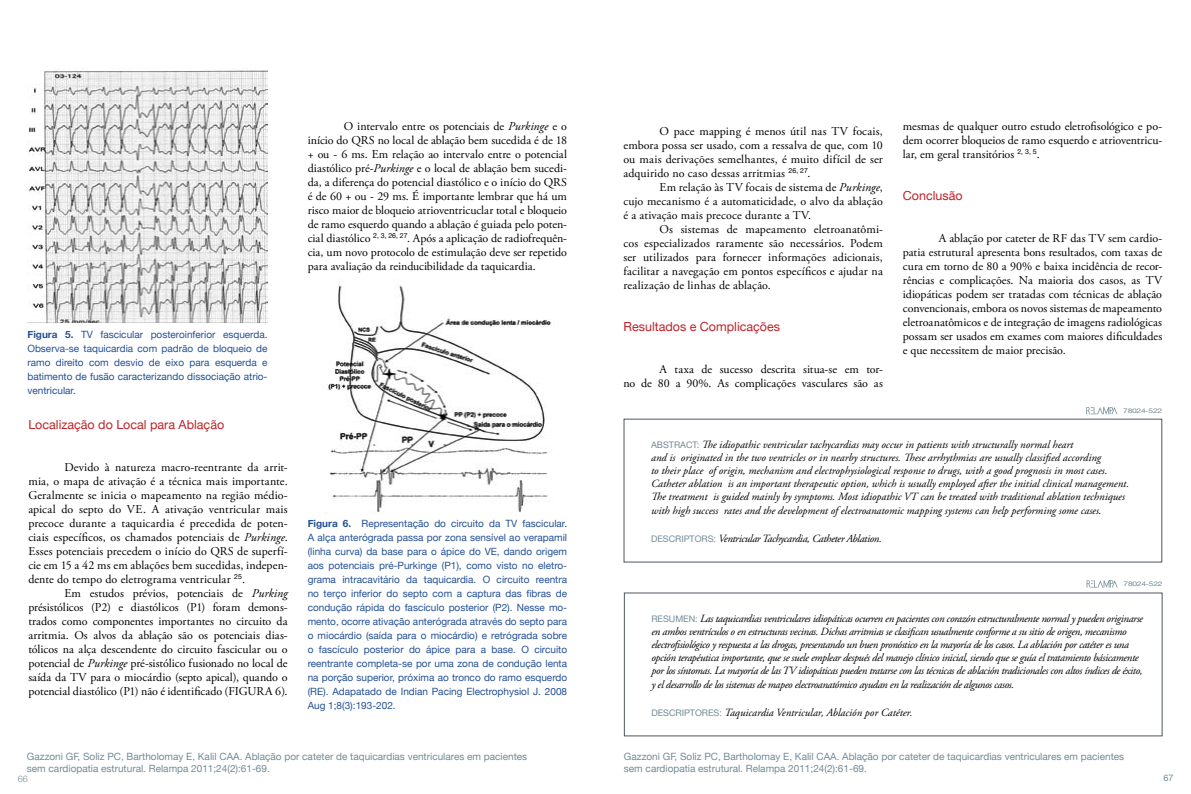
<style>
.page{position:relative;width:1191px;height:794px;background:#fff}
.page>*{position:absolute;margin:0;border:0;box-sizing:border-box;transform-origin:0 0}
.t1{font:12.5px "Helvetica Neue";color:#bf2228}
.t2{font:12px/14px "Adobe Garamond Pro";letter-spacing:.005em;color:#000;text-align:justify}
.t3{font:italic 11px/13px "Adobe Garamond Pro";letter-spacing:-.03em;color:#000}
.t4{font:italic 11px/13px "Adobe Garamond Pro";color:#000}
.t5{font:10px/14px "Helvetica Neue";color:#245095;text-align:justify}
.t6{font:10px/12px "Helvetica Neue";color:#748a96}
.t7{font:300 9px "Helvetica Neue";color:#748a96}
.t8{font:9px "Helvetica Neue";color:#748a96}
.t9{font:6.4px "Helvetica Neue";letter-spacing:-.03em;color:#748a96;scale:1.33 1}
.s1{font-style:italic}
.s2{font-weight:700}
.s3{font-family:"Helvetica Neue";font-style:normal;font-size:9px;color:#748a96}
</style>
<div class="page">
<img style="left:27px;top:68px;width:240px;height:254px">
<img style="left:323px;top:281px;width:228px;height:233px">
<svg style="left:1086px;top:407px;width:31px;height:8px"></svg>
<svg style="left:1086px;top:580px;width:31px;height:8px"></svg>
<p class="t2" style="left:308px;top:120px;width:261px;text-indent:36px">O intervalo entre os potenciais de <span class="s1">Purkinge</span> e o início do QRS no local de ablação bem sucedida é de 18 + ou - 6 ms. Em relação ao intervalo entre o potencial diastólico pré-<span class="s1">Purkinge</span> e o local de ablação bem sucedi&shy;da, a diferença do potencial diastólico e o início do QRS é de 60 + ou - 29 ms. É importante lembrar que há um risco maior de bloqueio atrioventricuclar total e bloqueio de ramo esquerdo quando a ablação é guiada pelo poten&shy;cial diastólico <sup>2,</sup> <sup>3,</sup> <sup>26,</sup> <sup>27</sup>. Após a aplicação de radiofrequên&shy;cia, um novo protocolo de estimulação deve ser repetido para avaliação da reinducibilidade da taquicardia.</p>
<p class="t5" style="left:27px;top:327px;width:242px"><span class="s2">Figura 5.</span> TV fascicular posteroinferior esquerda.<br>Observa-se taquicardia com padrão de bloqueio de ramo direito com desvio de eixo para esquerda e batimento de fusão caracterizando dissociação atrio&shy;ventricular.</p>
<p class="t1" style="left:28px;top:417px;width:197px">Localização do Local para Ablação</p>
<p class="t2" style="left:28px;top:460px;width:261px;text-indent:36px">Devido à natureza macro-reentrante da arrit&shy;mia, o mapa de ativação é a técnica mais importante.<br>Geralmente se inicia o mapeamento na região médio&shy;apical do septo do VE. A ativação ventricular mais precoce durante a taquicardia é precedida de poten&shy;ciais específicos, os chamados potenciais de <span class="s1">Purkinge</span>.<br>Esses potenciais precedem o início do QRS de superfí&shy;cie em 15 a 42 ms em ablações bem sucedidas, indepen&shy;dente do tempo do eletrograma ventricular <sup>25</sup>.</p>
<p class="t2" style="left:28px;top:586px;width:261px;text-indent:36px">Em estudos prévios, potenciais de <span class="s1">Purking </span>présistólicos (P2) e diastólicos (P1) foram demons&shy;trados como componentes importantes no circuito da arritmia. Os alvos da ablação são os potenciais dias&shy;tólicos na alça descendente do circuito fascicular ou o potencial de <span class="s1">Purkinge</span> pré-sistólico fusionado no local de saída da TV para o miocárdio (septo apical), quando o potencial diastólico (P1) não é identificado (FIGURA 6).</p>
<p class="t5" style="left:308px;top:516px;width:261px"><span class="s2">Figura 6.</span> Representação do circuito da TV fascicular.<br>A alça anterógrada passa por zona sensível ao verapamil (linha curva) da base para o ápice do VE, dando origem aos potenciais pré-Purkinge (P1), como visto no eletro&shy;grama intracavitário da taquicardia. O circuito reentra no terço inferior do septo com a captura das fibras de condução rápida do fascículo posterior (P2). Nesse mo&shy;mento, ocorre ativação anterógrada através do septo para o miocárdio (saída para o miocárdio) e retrógrada sobre o fascículo posterior do ápice para a base. O circuito reentrante completa-se por uma zona de condução lenta na porção superior, próxima ao tronco do ramo esquerdo (RE). Adapatado de Indian Pacing Electrophysiol J. 2008<br>Aug 1;8(3):193-202.</p>
<p class="t2" style="left:623px;top:124px;width:261px;text-indent:36px">O pace mapping é menos útil nas TV focais, embora possa ser usado, com a ressalva de que, com 10 ou mais derivações semelhantes, é muito difícil de ser adquirido no caso dessas arritmias <sup>26,</sup> <sup>27</sup>.</p>
<p class="t2" style="left:623px;top:180px;width:261px;text-indent:36px">Em relação às TV focais de sistema de <span class="s1">Purkinge</span>, cujo mecanismo é a automaticidade, o alvo da ablação é a ativação mais precoce durante a TV.</p>
<p class="t2" style="left:623px;top:222px;width:261px;text-indent:36px">Os sistemas de mapeamento eletroanatômi&shy;cos especializados raramente são necessários. Podem ser utilizados para fornecer informações adicionais, facilitar a navegação em pontos específicos e ajudar na realização de linhas de ablação.</p>
<p class="t1" style="left:623px;top:319px;width:158px">Resultados e Complicações</p>
<p class="t2" style="left:623px;top:362px;width:261px;text-align:right">A taxa de sucesso descrita situa-se em tor-<br>no de 80 a 90%. As complicações vasculares são as</p>
<p class="t2" style="left:903px;top:120px;width:261px">mesmas de qualquer outro estudo eletrofisológico e po&shy;dem ocorrer bloqueios de ramo esquerdo e atrioventricu&shy;lar, em geral transitórios <sup>2,</sup> <sup>3,</sup> <sup>5</sup>.</p>
<p class="t1" style="left:903px;top:188px;width:61px">Conclusão</p>
<p class="t2" style="left:903px;top:232px;width:261px;text-indent:36px">A ablação por cateter de RF das TV sem cardio&shy;patia estrutural apresenta bons resultados, com taxas de cura em torno de 80 a 90% e baixa incidência de recor&shy;rências e complicações. Na maioria dos casos, as TV idiopáticas podem ser tratadas com técnicas de ablação convencionais, embora os novos sistemas de mapeamento eletroanatômicos e de integração de imagens radiológicas possam ser usados em exames com maiores dificuldades e que necessitem de maior precisão.</p>
<p class="t9" style="left:1123px;top:407px;width:31px">78024-522</p>
<p class="t4" style="left:651px;top:438px;width:479px"><span class="s3">ABSTRACT:</span> The idiopathic ventricular tachycardias may occur in patients with structurally normal heart<br>and is originated in the two ventricles or in nearby structures. These arrhythmias are usually classified according<br>to their place of origin, mechanism and electrophysiological response to drugs, with a good prognosis in most cases.<br>Catheter ablation is an important therapeutic option, which is usually employed after the initial clinical management.<br>The treatment is guided mainly by symptoms. Most idiopathic VT can be treated with traditional ablation techniques</p>
<p class="t4" style="left:651px;top:504px;width:452px">with high success rates and the development of electroanatomic mapping systems can help performing some cases.</p>
<p class="t3" style="left:651px;top:532px;width:232px"><span class="s3">DESCRIPTORS:</span> Ventricular Tachycardia, Catheter Ablation.</p>
<p class="t9" style="left:1123px;top:580px;width:31px">78024-522</p>
<p class="t3" style="left:651px;top:612px;width:493px"><span class="s3">RESUMEN:</span> Las taquicardias ventriculares idiopáticas ocurren en pacientes con corazón estructuralmente normal y pueden originarse en ambos ventrículos o en estructuras vecinas. Dichas arritmias se clasifican usualmente conforme a su sitio de origen, mecanismo electrofisiológico y respuesta a las drogas, presentando un buen pronóstico en la mayoría de los casos. La ablación por catéter es una opción terapéutica importante, que se suele emplear después del manejo clínico inicial, siendo que se guía el tratamiento básicamente por los síntomas. La mayoría de las TV idiopáticas pueden tratarse con las técnicas de ablación tradicionales con altos índices de éxito,</p>
<p class="t3" style="left:651px;top:678px;width:364px">y el desarrollo de los sistemas de mapeo electroanatómico ayudan en la realización de algunos casos.</p>
<p class="t4" style="left:651px;top:706px;width:262px"><span class="s3">DESCRIPTORES:</span> Taquicardia Ventricular, Ablación por Catéter.</p>
<p class="t6" style="left:624px;top:750px;width:502px">Gazzoni GF, Soliz PC, Bartholomay E, Kalil CAA. Ablação por cateter de taquicardias ventriculares em pacientes sem cardiopatia estrutural. Relampa 2011;24(2):61-69.</p>
<p class="t6" style="left:27px;top:750px;width:502px">Gazzoni GF, Soliz PC, Bartholomay E, Kalil CAA. Ablação por cateter de taquicardias ventriculares em pacientes sem cardiopatia estrutural. Relampa 2011;24(2):61-69.</p>
<p class="t7" style="left:18px;top:773px;width:12px">66</p>
<p class="t8" style="left:1163px;top:772px;width:12px">67</p>
</div>
